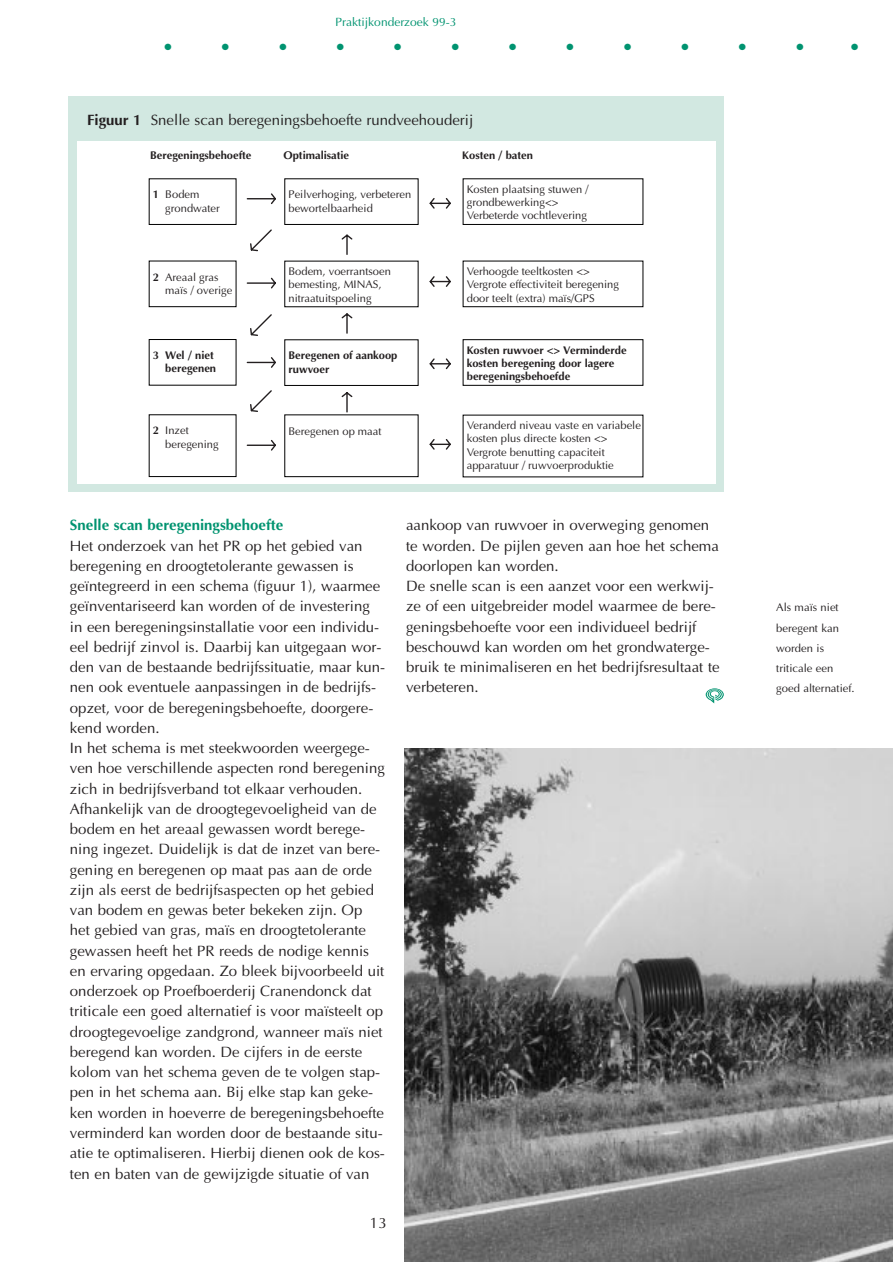
<style>
.page{position:relative;width:893px;height:1262px;background:#fff}
.page>*{position:absolute;margin:0;border:0;box-sizing:border-box;transform-origin:0 0}
.t1{font:15px/20.2px "Optima";color:#231f20}
.t2{font:700 15px "Optima";color:#009370}
.t3{font:12px "Optima";color:#009370}
.t4{font:11.25px/20.2px "Optima";color:#231f20}
.t5{font:11.1px/13.2px "Optima";color:#231f20}
.t6{font:700 11.1px/13.2px "Optima";color:#231f20}
.t7{font:9px "Zapf Dingbats";color:#009370}
.s1{font-weight:700}
</style>
<div class="page">
<img style="left:404px;top:748px;width:488px;height:513px">
<div style="left:68px;top:96px;width:655px;height:396px;background:#d2e8e1"></div>
<div style="left:77px;top:141px;width:638px;height:343px;background:#fff"></div>
<div style="left:149px;top:179px;width:87px;height:46px;border:1px solid #000"></div>
<div style="left:463px;top:179px;width:180px;height:46px;border:1px solid #000"></div>
<div style="left:463px;top:261px;width:180px;height:46px;border:1px solid #000"></div>
<div style="left:463px;top:339px;width:180px;height:46px;border:1px solid #000"></div>
<div style="left:284px;top:414px;width:134px;height:63px;border:1px solid #000"></div>
<div style="left:149px;top:261px;width:87px;height:46px;border:1px solid #000"></div>
<div style="left:149px;top:414px;width:87px;height:63px;border:1px solid #000"></div>
<div style="left:149px;top:339px;width:87px;height:46px;border:1px solid #000"></div>
<svg style="left:246px;top:192px;width:205px;height:260px"></svg>
<svg style="left:705px;top:688px;width:19px;height:15px"></svg>
<p class="t3" style="left:335px;top:17px;width:122px">Praktijkonderzoek 99-3</p>
<p class="t7" style="left:164px;top:43px;width:9px">●</p>
<p class="t7" style="left:222px;top:43px;width:9px">●</p>
<p class="t7" style="left:279px;top:43px;width:9px">●</p>
<p class="t7" style="left:337px;top:43px;width:9px">●</p>
<p class="t7" style="left:394px;top:43px;width:9px">●</p>
<p class="t7" style="left:452px;top:43px;width:9px">●</p>
<p class="t7" style="left:509px;top:43px;width:9px">●</p>
<p class="t7" style="left:566px;top:43px;width:9px">●</p>
<p class="t7" style="left:624px;top:43px;width:9px">●</p>
<p class="t7" style="left:681px;top:43px;width:9px">●</p>
<p class="t7" style="left:739px;top:43px;width:9px">●</p>
<p class="t7" style="left:796px;top:43px;width:9px">●</p>
<p class="t7" style="left:851px;top:43px;width:9px">●</p>
<p class="t1" style="left:87px;top:111px;width:387px"><span class="s1">Figuur 1</span> Snelle scan beregeningsbehoefte rundveehouderij</p>
<p class="t6" style="left:150px;top:150px;width:103px">Beregeningsbehoefte</p>
<p class="t6" style="left:283px;top:150px;width:67px">Optimalisatie</p>
<p class="t6" style="left:462px;top:150px;width:72px">Kosten / baten</p>
<p class="t5" style="left:165px;top:189px;width:56px;text-indent:-12px"><span class="s1">1</span> Bodem grondwater</p>
<p class="t5" style="left:288px;top:189px;width:124px">Peilverhoging, verbeteren bewortelbaarheid</p>
<p class="t5" style="left:467px;top:183px;width:123px">Kosten plaatsing stuwen / grondbewerking&lt;&gt;<br>Verbeterde vochtlevering</p>
<p class="t5" style="left:165px;top:271px;width:68px;text-indent:-12px"><span class="s1">2</span> Areaal gras maïs / overige</p>
<p class="t5" style="left:288px;top:266px;width:104px">Bodem, voerrantsoen bemesting, MINAS, nitraatuitspoeling</p>
<p class="t5" style="left:467px;top:266px;width:154px">Verhoogde teeltkosten &lt;&gt;<br>Vergrote effectiviteit beregening door teelt (extra) maïs/GPS</p>
<p class="t6" style="left:153px;top:350px;width:65px;text-align:right">3 Wel / niet beregenen</p>
<p class="t6" style="left:288px;top:350px;width:110px">Beregenen of aankoop ruwvoer</p>
<p class="t6" style="left:467px;top:344px;width:161px">Kosten ruwvoer &lt;&gt; Verminderde kosten beregening door lagere beregeningsbehoefde</p>
<p class="t5" style="left:165px;top:425px;width:55px;text-indent:-12px"><span class="s1">2</span> Inzet beregening</p>
<p class="t5" style="left:288px;top:425px;width:95px">Beregenen op maat</p>
<p class="t5" style="left:467px;top:420px;width:176px">Veranderd niveau vaste en variabele kosten plus directe kosten &lt;&gt;<br>Vergrote benutting capaciteit apparatuur / ruwvoerproduktie</p>
<p class="t2" style="left:70px;top:519px;width:215px">Snelle scan beregeningsbehoefte</p>
<p class="t1" style="left:70px;top:537px;width:317px">Het onderzoek van het PR op het gebied van beregening en droogtetolerante gewassen is geïntegreerd in een schema (figuur 1), waarmee geïnventariseerd kan worden of de investering in een beregeningsinstallatie voor een individu&shy;eel bedrijf zinvol is. Daarbij kan uitgegaan wor&shy;den van de bestaande bedrijfssituatie, maar kun&shy;nen ook eventuele aanpassingen in de bedrijfs&shy;opzet, voor de beregeningsbehoefte, doorgere&shy;kend worden.<br>In het schema is met steekwoorden weergege&shy;ven hoe verschillende aspecten rond beregening zich in bedrijfsverband tot elkaar verhouden.<br>Afhankelijk van de droogtegevoeligheid van de bodem en het areaal gewassen wordt berege&shy;ning ingezet. Duidelijk is dat de inzet van bere&shy;gening en beregenen op maat pas aan de orde zijn als eerst de bedrijfsaspecten op het gebied van bodem en gewas beter bekeken zijn. Op het gebied van gras, maïs en droogtetolerante gewassen heeft het PR reeds de nodige kennis en ervaring opgedaan. Zo bleek bijvoorbeeld uit onderzoek op Proefboerderij Cranendonck dat triticale een goed alternatief is voor maïsteelt op droogtegevoelige zandgrond, wanneer maïs niet beregend kan worden. De cijfers in de eerste kolom van het schema geven de te volgen stap&shy;pen in het schema aan. Bij elke stap kan geke&shy;ken worden in hoeverre de beregeningsbehoefte verminderd kan worden door de bestaande situ&shy;atie te optimaliseren. Hierbij dienen ook de kos&shy;ten en baten van de gewijzigde situatie of van</p>
<p class="t1" style="left:406px;top:516px;width:315px">aankoop van ruwvoer in overweging genomen te worden. De pijlen geven aan hoe het schema doorlopen kan worden.<br>De snelle scan is een aanzet voor een werkwij&shy;ze of een uitgebreider model waarmee de bere&shy;geningsbehoefte voor een individueel bedrijf beschouwd kan worden om het grondwaterge&shy;bruik te minimaliseren en het bedrijfsresultaat te verbeteren.</p>
<p class="t4" style="left:776px;top:598px;width:80px">Als maïs niet beregent kan worden is triticale een goed alternatief.</p>
<p class="t1" style="left:370px;top:1214px;width:18px">13</p>
</div>
